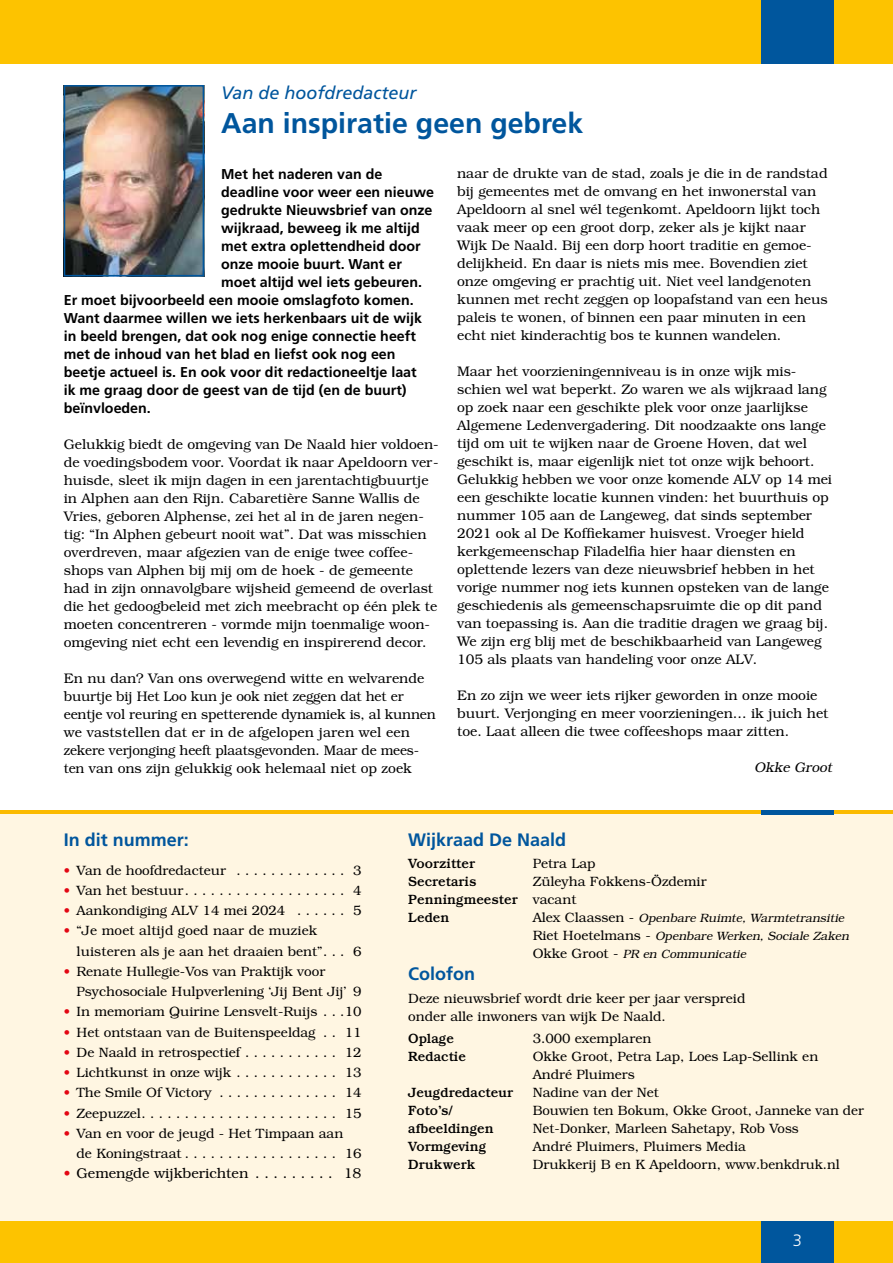
<style>
.page{position:relative;width:893px;height:1263px;background:#fff}
.page>*{position:absolute;margin:0;border:0;box-sizing:border-box;transform-origin:0 0}
.t1{font:700 28.5px "Frutiger LT Std";color:#00569d}
.t2{font:700 18px "Frutiger LT Std";color:#00569d}
.t3{font:italic 18px "Frutiger LT Std";color:#00569d}
.t4{font:300 16.5px "Frutiger LT Std";color:#fff}
.t5{font:700 14.25px "Frutiger LT Std";color:#000}
.t6{font:300 14.25px "Bookman ITC Std";color:#000}
.t7{font:300 13.8px/18px "Bookman ITC Std";color:#000}
.t8{font:italic 300 13.8px "Bookman ITC Std";color:#000}
.t9{font:300 13.5px/18px "Bookman ITC Std";color:#000}
.t10{font:500 13.5px "Bookman ITC Std";color:#000}
.t11{font:italic 300 12px/18px "Bookman ITC Std";color:#000}
.s1{color:#e30613}
.s2{font-weight:500}
.s3{font-style:normal;font-size:13.5px}
</style>
<div class="page">
<div style="left:0;top:1220px;width:893px;height:43px;background:#fdc300"></div>
<div style="left:0;top:0;width:893px;height:64px;background:#fdc300"></div>
<div style="left:761px;top:1220px;width:72px;height:43px;background:#00569d"></div>
<div style="left:761px;top:0;width:72px;height:64px;background:#00569d"></div>
<div style="left:0;top:812px;width:893px;height:408px;background:#fff6e2"></div>
<img style="left:67px;top:88px;width:134px;height:185px">
<div style="left:64px;top:85px;width:140px;height:191px;border:2px solid #00569d"></div>
<hr style="left:0;top:810px;width:893px;height:4px;background:#fbba00">
<hr style="left:761px;top:810px;width:72px;height:4px;background:#00569d">
<h2 class="t3" style="left:221px;top:82px;width:197px">Van de hoofdredacteur</h2>
<h1 class="t1" style="left:221px;top:106px;width:364px">Aan inspiratie geen gebrek</h1>
<p class="t7" style="left:457px;top:166px;width:372px">naar de drukte van de stad, zoals je die in de randstad bij gemeentes met de omvang en het inwonerstal van Apeldoorn al snel wél tegenkomt. Apeldoorn lijkt toch vaak meer op een groot dorp, zeker als je kijkt naar Wijk De Naald. Bij een dorp hoort traditie en gemoe&shy;delijkheid. En daar is niets mis mee. Bovendien ziet onze omgeving er prachtig uit. Niet veel landgenoten kunnen met recht zeggen op loopafstand van een heus paleis te wonen, of binnen een paar minuten in een echt niet kinderachtig bos te kunnen wandelen.</p>
<p class="t7" style="left:457px;top:364px;width:376px">Maar het voorzieningenniveau is in onze wijk mis&shy;schien wel wat beperkt. Zo waren we als wijkraad lang op zoek naar een geschikte plek voor onze jaarlijkse Algemene Ledenvergadering. Dit noodzaakte ons lange tijd om uit te wijken naar de Groene Hoven, dat wel geschikt is, maar eigenlijk niet tot onze wijk behoort.<br>Gelukkig hebben we voor onze komende ALV op 14 mei een geschikte locatie kunnen vinden: het buurthuis op nummer 105 aan de Langeweg, dat sinds september 2021 ook al De Koffiekamer huisvest. Vroeger hield kerkgemeenschap Filadelfia hier haar diensten en oplettende lezers van deze nieuwsbrief hebben in het vorige nummer nog iets kunnen opsteken van de lange geschiedenis als gemeenschapsruimte die op dit pand van toepassing is. Aan die traditie dragen we graag bij.<br>We zijn erg blij met de beschikbaarheid van Langeweg 105 als plaats van handeling voor onze ALV.</p>
<p class="t7" style="left:457px;top:687px;width:373px">En zo zijn we weer iets rijker geworden in onze mooie buurt. Verjonging en meer voorzieningen… ik juich het toe. Laat alleen die twee coffeeshops maar zitten.</p>
<p class="t8" style="left:754px;top:760px;width:83px">Okke Groot</p>
<p class="t5" style="left:221px;top:166px;width:163px">Met het naderen van de</p>
<p class="t5" style="left:221px;top:184px;width:215px">deadline voor weer een nieuwe</p>
<p class="t5" style="left:221px;top:202px;width:213px">gedrukte Nieuwsbrief van onze</p>
<p class="t5" style="left:221px;top:220px;width:200px">wijkraad, beweeg ik me altijd</p>
<p class="t5" style="left:221px;top:238px;width:201px">met extra oplettendheid door</p>
<p class="t5" style="left:221px;top:256px;width:182px">onze mooie buurt. Want er</p>
<p class="t5" style="left:221px;top:274px;width:202px">moet altijd wel iets gebeuren.</p>
<p class="t5" style="left:64px;top:292px;width:352px">Er moet bijvoorbeeld een mooie omslagfoto komen.</p>
<p class="t5" style="left:64px;top:310px;width:360px">Want daarmee willen we iets herkenbaars uit de wijk</p>
<p class="t5" style="left:64px;top:328px;width:354px">in beeld brengen, dat ook nog enige connectie heeft</p>
<p class="t5" style="left:64px;top:346px;width:333px">met de inhoud van het blad en liefst ook nog een</p>
<p class="t5" style="left:64px;top:364px;width:354px">beetje actueel is. En ook voor dit redactioneeltje laat</p>
<p class="t5" style="left:64px;top:382px;width:344px">ik me graag door de geest van de tijd (en de buurt)</p>
<p class="t5" style="left:64px;top:400px;width:89px">beïnvloeden.</p>
<p class="t7" style="left:64px;top:437px;width:377px">Gelukkig biedt de omgeving van De Naald hier voldoen&shy;de voedingsbodem voor. Voordat ik naar Apeldoorn ver&shy;huisde, sleet ik mijn dagen in een jarentachtigbuurtje in Alphen aan den Rijn. Cabaretière Sanne Wallis de Vries, geboren Alphense, zei het al in de jaren negen&shy;tig: “In Alphen gebeurt nooit wat”. Dat was misschien overdreven, maar afgezien van de enige twee coffee&shy;shops van Alphen bij mij om de hoek - de gemeente had in zijn onnavolgbare wijsheid gemeend de overlast die het gedoogbeleid met zich meebracht op één plek te moeten concentreren - vormde mijn toenmalige woon&shy;omgeving niet echt een levendig en inspirerend decor.</p>
<p class="t7" style="left:64px;top:671px;width:374px">En nu dan? Van ons overwegend witte en welvarende buurtje bij Het Loo kun je ook niet zeggen dat het er eentje vol reuring en spetterende dynamiek is, al kunnen we vaststellen dat er in de afgelopen jaren wel een zekere verjonging heeft plaatsgevonden. Maar de mees&shy;ten van ons zijn gelukkig ook helemaal niet op zoek</p>
<h2 class="t2" style="left:64px;top:829px;width:127px">In dit nummer:</h2>
<p class="t9" style="left:64px;top:862px;width:174px"><span class="s1">•</span> Van de hoofdredacteur .............</p>
<p class="t9" style="left:353px;top:862px;width:10px">3</p>
<p class="t9" style="left:64px;top:882px;width:125px"><span class="s1">•</span> Van het bestuur...................</p>
<p class="t9" style="left:353px;top:882px;width:10px">4</p>
<p class="t9" style="left:64px;top:903px;width:235px"><span class="s1">•</span> Aankondiging ALV 14 mei 2024 ......</p>
<p class="t9" style="left:353px;top:903px;width:10px">5</p>
<p class="t9" style="left:77px;top:922px;width:251px;line-height:20.2px;text-indent:-13px"><span class="s1">•</span> “Je moet altijd goed naar de muziek luisteren als je aan het draaien bent”...</p>
<p class="t9" style="left:353px;top:943px;width:10px">6</p>
<p class="t9" style="left:77px;top:962px;width:286px;line-height:20.2px;text-indent:-13px"><span class="s1">•</span> Renate Hullegie-Vos van Praktijk voor<br>Psychosociale Hulpverlening ‘Jij Bent Jij’ 9</p>
<p class="t9" style="left:64px;top:1004px;width:260px"><span class="s1">•</span> In memoriam Quirine Lensvelt-Ruijs...</p>
<p class="t9" style="left:345px;top:1004px;width:18px">10</p>
<p class="t9" style="left:64px;top:1024px;width:260px"><span class="s1">•</span> Het ontstaan van de Buitenspeeldag ...</p>
<p class="t9" style="left:345px;top:1024px;width:18px">11</p>
<p class="t9" style="left:64px;top:1044px;width:183px"><span class="s1">•</span> De Naald in retrospectief............</p>
<p class="t9" style="left:345px;top:1044px;width:18px">12</p>
<p class="t9" style="left:64px;top:1065px;width:174px"><span class="s1">•</span> Lichtkunst in onze wijk.............</p>
<p class="t9" style="left:345px;top:1065px;width:18px">13</p>
<p class="t9" style="left:64px;top:1085px;width:157px"><span class="s1">•</span> The Smile Of Victory ...............</p>
<p class="t9" style="left:345px;top:1085px;width:18px">14</p>
<p class="t9" style="left:64px;top:1105px;width:83px"><span class="s1">•</span> Zeepuzzel........................</p>
<p class="t9" style="left:345px;top:1105px;width:18px">15</p>
<p class="t9" style="left:77px;top:1124px;width:268px;line-height:20.2px;text-indent:-13px"><span class="s1">•</span> Van en voor de jeugd - Het Timpaan aan de Koningstraat...................</p>
<p class="t9" style="left:345px;top:1146px;width:18px">16</p>
<p class="t6" style="left:64px;top:1165px;width:195px"><span class="s1">•</span> Gemengde wijkberichten ..........</p>
<p class="t6" style="left:344px;top:1165px;width:19px">18</p>
<h2 class="t2" style="left:408px;top:829px;width:160px">Wijkraad De Naald</h2>
<p class="t10" style="left:408px;top:856px;width:68px">Voorzitter</p>
<p class="t9" style="left:533px;top:856px;width:64px">Petra Lap</p>
<p class="t10" style="left:408px;top:874px;width:70px">Secretaris</p>
<p class="t9" style="left:408px;top:873px;width:300px;text-indent:124px">Züleyha Fokkens-Özdemir<br><span class="s2">Penningmeester</span> vacant<br><span class="s2">Leden</span></p>
<p class="t11" style="left:533px;top:910px;width:321px"><span class="s3">A l e x C l a a s s e n -</span> Openbare Ruimte, Warmtetransitie<br><span class="s3">R i e t H o e t e l m a n s -</span> Openbare Werken, Sociale Zaken<br><span class="s3">O k k e G r o o t -</span> PR en Communicatie</p>
<h2 class="t2" style="left:408px;top:963px;width:68px">Colofon</h2>
<p class="t9" style="left:408px;top:990px;width:339px">Deze nieuwsbrief wordt drie keer per jaar verspreid onder alle inwoners van wijk De Naald.</p>
<p class="t10" style="left:408px;top:1030px;width:47px">Oplage</p>
<p class="t9" style="left:533px;top:1030px;width:120px">3.000 exemplaren</p>
<p class="t10" style="left:408px;top:1048px;width:59px">Redactie</p>
<p class="t9" style="left:533px;top:1048px;width:287px">Okke Groot, Petra Lap, Loes Lap-Sellink en<br>André Pluimers</p>
<p class="t10" style="left:408px;top:1084px;width:107px">Jeugdredacteur</p>
<p class="t9" style="left:533px;top:1084px;width:128px">Nadine van der Net</p>
<p class="t10" style="left:408px;top:1102px;width:46px">Foto’s/</p>
<p class="t9" style="left:533px;top:1102px;width:333px">Bouwien ten Bokum, Okke Groot, Janneke van der</p>
<p class="t10" style="left:408px;top:1120px;width:87px">afbeeldingen</p>
<p class="t9" style="left:533px;top:1120px;width:268px">Net-Donker, Marleen Sahetapy, Rob Voss</p>
<p class="t10" style="left:408px;top:1138px;width:80px">Vormgeving</p>
<p class="t9" style="left:533px;top:1138px;width:215px">André Pluimers, Pluimers Media</p>
<p class="t10" style="left:408px;top:1156px;width:69px">Drukwerk</p>
<p class="t9" style="left:533px;top:1156px;width:308px">Drukkerij B en K Apeldoorn, www.benkdruk.nl</p>
<p class="t4" style="left:793px;top:1231px;width:11px">3</p>
</div>
